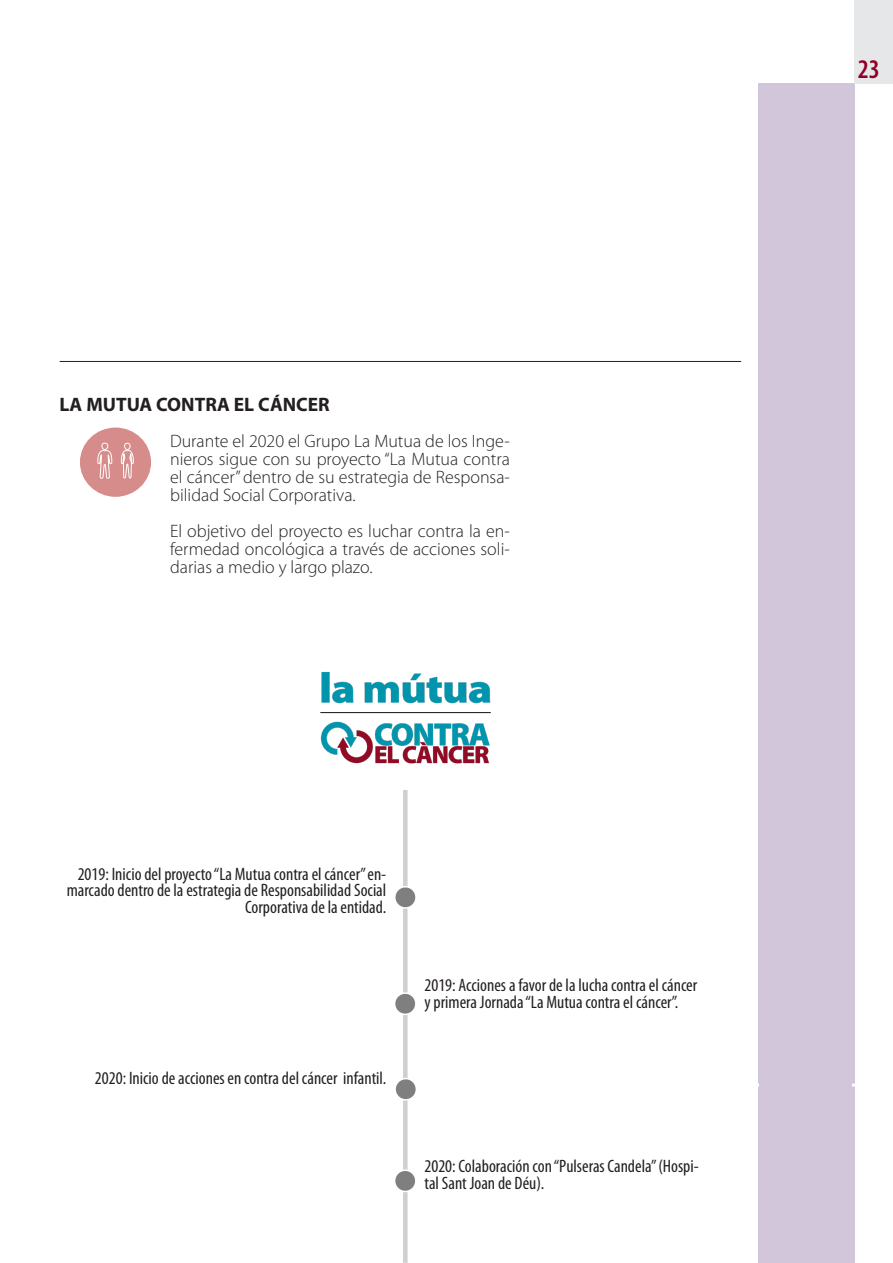
<style>
.page{position:relative;width:893px;height:1263px;background:#fff}
.page>*{position:absolute;margin:0;border:0;box-sizing:border-box;transform-origin:0 0}
.t1{font:600 condensed 27px "Myriad Pro";color:#900126}
.t2{font:700 19.5px "Myriad Pro";color:#231f20}
.t3{font:condensed 18px/16.5px "Myriad Pro";color:#231f20}
.t4{font:300 18px/18px "Myriad Pro";color:#231f20;text-align:justify}
</style>
<div class="page">
<div style="left:758px;top:84px;width:97px;height:1179px;background:#d1c6da"></div>
<div style="left:855px;top:0;width:38px;height:84px;background:#e6e7e9"></div>
<hr style="left:60px;top:361px;width:681px;height:1px;background:#231f20">
<hr style="left:748px;top:1083px;width:117px;height:3px;background:#fff">
<div style="left:80px;top:428px;width:71px;height:69px;background:#d68c8a;border-radius:50%"></div>
<svg style="left:97px;top:442px;width:16px;height:55px"></svg>
<svg style="left:120px;top:442px;width:14px;height:37px"></svg>
<div style="left:759px;top:86px;width:93px;height:1177px;background:#d1c6da"></div>
<img style="left:320px;top:672px;width:171px;height:92px">
<div style="left:403px;top:791px;width:5px;height:471px;background:#d0cece"></div>
<div style="left:395px;top:887px;width:21px;height:21px;background:#7f7f7f;border-radius:50%"></div>
<div style="left:394px;top:886px;width:23px;height:23px;border:2px solid #fff;border-radius:50%"></div>
<div style="left:395px;top:993px;width:21px;height:21px;background:#7f7f7f;border-radius:50%"></div>
<div style="left:394px;top:992px;width:23px;height:23px;border:2px solid #fff;border-radius:50%"></div>
<div style="left:395px;top:1170px;width:21px;height:21px;background:#7f7f7f;border-radius:50%"></div>
<div style="left:394px;top:1169px;width:23px;height:23px;border:2px solid #fff;border-radius:50%"></div>
<div style="left:395px;top:1078px;width:21px;height:22px;background:#7f7f7f;border-radius:50%"></div>
<div style="left:394px;top:1078px;width:23px;height:22px;border:2px solid #fff;border-radius:50%"></div>
<p class="t2" style="left:60px;top:391px;width:272px">LA MUTUA CONTRA EL CÁNCER</p>
<p class="t4" style="left:170px;top:432px;width:341px">Durante el 2020 el Grupo La Mutua de los Inge&shy;nieros sigue con su proyecto “La Mutua contra el cáncer” dentro de su estrategia de Responsa&shy;bilidad Social Corporativa.</p>
<p class="t4" style="left:170px;top:522px;width:341px">El objetivo del proyecto es luchar contra la en&shy;fermedad oncológica a través de acciones soli&shy;darias a medio y largo plazo.</p>
<p class="t3" style="left:67px;top:865px;width:321px;text-align:right">2019: Inicio del proyecto “La Mutua contra el cáncer” en&shy;marcado dentro de la estrategia de Responsabilidad Social<br>Corporativa de la entidad.</p>
<p class="t3" style="left:95px;top:1070px;width:293px">2020: Inicio de acciones en contra del cáncer infantil.</p>
<p class="t3" style="left:424px;top:977px;width:274px">2019: Acciones a favor de la lucha contra el cáncer y primera Jornada “La Mutua contra el cáncer”.</p>
<p class="t3" style="left:424px;top:1158px;width:276px">2020: Colaboración con “Pulseras Candela” (Hospi&shy;tal Sant Joan de Déu).</p>
<h1 class="t1" style="left:858px;top:52px;width:24px">23</h1>
</div>
